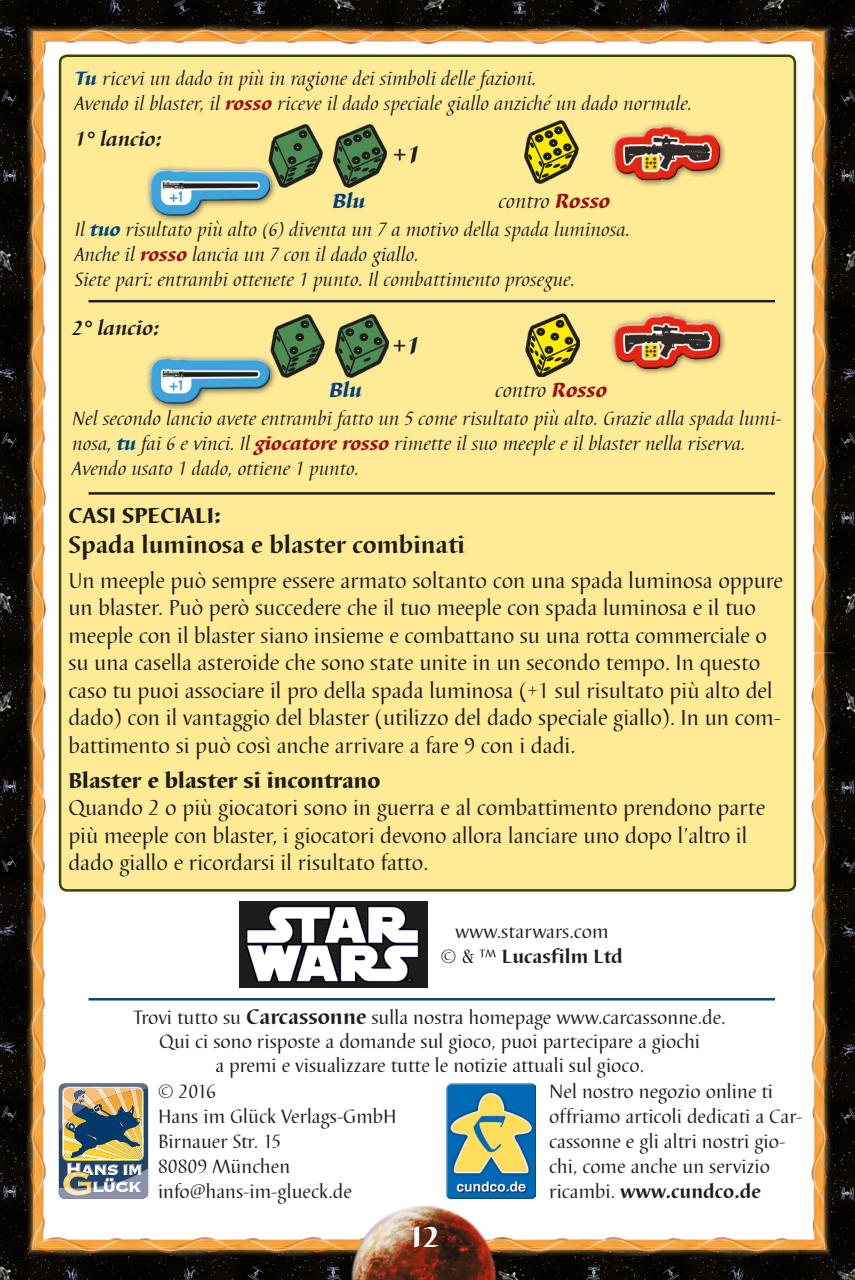
<style>
.page{position:relative;width:855px;height:1280px;background:#fff}
.page>*{position:absolute;margin:0;border:0;box-sizing:border-box;transform-origin:0 0}
.t1{font:57.75px "L Game Pi Dice Dominoes";color:#4d8d53}
.t2{font:800 30px "Barbedor T";color:#fff}
._02_Texthead{font:700 25px "Barbedor T";color:#1d1d1b}
._01_3Step_Boxtitel{font:25px "Barbedor T Heav Ital";color:#1d1d1b}
._02_Carc_Erw_Body{font:22.5px/27.5px "Barbedor T";color:#1d1d1b}
.Kapitelüberschrift{font:800 22.5px "Barbedor T";color:#1d1d1b}
.t3{font:italic 21.25px "Barbedor T";color:#1d1d1b}
.Beispieltext{font:italic 700 21.25px "Barbedor T";color:#1d1d1b}
.t4{font:21.25px "Barbedor T Heav Ital";color:#003e7d}
._04_Carc_Erw_Beispie{font:italic 20px/25px "Barbedor T";color:#1d1d1b}
._02_Carc_Erw_Body-2{font:20px/25px "Barbedor T";color:#1d1d1b;text-align:center}
.Fließtext{font:20px "Barbedor T";color:#1d1d1b}
.Fließtext-2{font:700 20px "Barbedor T";color:#1d1d1b}
.s1{font-family:"Barbedor T Heav Ital";font-style:normal;color:#00467c}
.s2{font-family:"Barbedor T Heav Ital";font-style:normal;color:#9d0f12}
.s3{font-weight:400}
.s4{font-weight:700;font-size:22px}
.s5{font-weight:700}
</style>
<div class="page">
<img style="left:0;top:0;width:855px;height:1280px">
<div style="left:60px;top:56px;width:735px;height:834px;background:#ffea96;border-radius:7px"></div>
<svg style="left:270px;top:314px;width:119px;height:64px;fill:#1d1d1b"></svg>
<svg style="left:525px;top:313px;width:55px;height:64px"></svg>
<svg style="left:529px;top:317px;width:47px;height:56px;background:#a49921"></svg>
<img style="left:59px;top:1083px;width:89px;height:115px">
<img style="left:446px;top:1083px;width:89px;height:115px">
<svg style="left:268px;top:124px;width:119px;height:64px;fill:#1d1d1b"></svg>
<svg style="left:524px;top:120px;width:54px;height:64px"></svg>
<svg style="left:527px;top:124px;width:48px;height:56px;background:#a19624"></svg>
<hr style="left:89px;top:300px;width:686px;height:2px;background:#1d1d1b">
<hr style="left:89px;top:492px;width:686px;height:3px;background:#1d1d1b">
<hr style="left:89px;top:998px;width:686px;height:2px;background:#00467c">
<div style="left:608px;top:310px;width:119px;height:66px;background:#1d1d1b;opacity:.75"></div>
<div style="left:612px;top:314px;width:109px;height:41px;background:#fff;opacity:.85"></div>
<div style="left:612px;top:321px;width:110px;height:48px;background:#1d1d1b;opacity:.75"></div>
<div style="left:608px;top:121px;width:119px;height:67px;background:#1d1d1b;opacity:.75"></div>
<div style="left:612px;top:126px;width:109px;height:41px;background:#fff;opacity:.85"></div>
<div style="left:612px;top:133px;width:110px;height:48px;background:#1d1d1b;opacity:.75"></div>
<div style="left:145px;top:353px;width:132px;height:59px;background:#1d1d1b;opacity:.75"></div>
<div style="left:150px;top:356px;width:120px;height:50px;background:#1d1d1b;opacity:.75"></div>
<div style="left:150px;top:356px;width:120px;height:36px;background:#fff;opacity:.85"></div>
<div style="left:150px;top:364px;width:120px;height:41px;background:#1d1d1b;opacity:.75"></div>
<div style="left:145px;top:165px;width:132px;height:58px;background:#1d1d1b;opacity:.75"></div>
<div style="left:150px;top:168px;width:120px;height:36px;background:#fff;opacity:.85"></div>
<div style="left:150px;top:176px;width:120px;height:41px;background:#1d1d1b;opacity:.75"></div>
<div style="left:239px;top:900px;width:188px;height:87px;background:#1d1d1b"></div>
<img style="left:246px;top:905px;width:174px;height:78px">
<svg style="left:0;top:0;width:4px;height:4px"></svg>
<svg style="left:0;top:1276px;width:4px;height:4px"></svg>
<svg style="left:851px;top:0;width:4px;height:4px"></svg>
<svg style="left:851px;top:1276px;width:4px;height:4px"></svg>
<p class="_04_Carc_Erw_Beispie" style="left:75px;top:66px;width:619px"><span class="s1">Tu</span> ricevi un dado in più in ragione dei simboli delle fazioni.<br>Avendo il blaster, il <span class="s2">rosso</span> riceve il dado speciale giallo anziché un dado normale.</p>
<p class="Beispieltext" style="left:75px;top:127px;width:88px">1° lancio:</p>
<p class="t1" style="left:272px;top:127px;width:114px">Q T</p>
<p class="t4" style="left:332px;top:189px;width:34px">Blu</p>
<p class="t3" style="left:498px;top:189px;width:113px">contro <span class="s2">Rosso</span></p>
<p class="_04_Carc_Erw_Beispie" style="left:75px;top:218px;width:556px">Il <span class="s1">tuo</span> risultato più alto (6) diventa un 7 a motivo della spada luminosa.</p>
<p class="_04_Carc_Erw_Beispie" style="left:75px;top:243px;width:501px">Anche il <span class="s2">rosso</span> lancia un 7 con il dado giallo.<br>Siete pari: entrambi ottenete 1 punto. Il combattimento prosegue.</p>
<p class="_01_3Step_Boxtitel" style="left:392px;top:140px;width:30px">+1</p>
<p class="Beispieltext" style="left:72px;top:316px;width:88px">2° lancio:</p>
<p class="t1" style="left:273px;top:317px;width:114px">Q S</p>
<p class="t4" style="left:329px;top:377px;width:34px">Blu</p>
<p class="t3" style="left:495px;top:377px;width:113px">contro <span class="s2">Rosso</span></p>
<p class="_04_Carc_Erw_Beispie" style="left:72px;top:406px;width:710px">Nel secondo lancio avete entrambi fatto un 5 come risultato più alto. Grazie alla spada lumi&shy;nosa, <span class="s1">tu</span> fai 6 e vinci. Il <span class="s2">giocatore rosso</span> rimette il suo meeple e il blaster nella riserva.<br>Avendo usato 1 dado, ottiene 1 punto.</p>
<p class="_01_3Step_Boxtitel" style="left:392px;top:331px;width:29px">+1</p>
<p class="Kapitelüberschrift" style="left:68px;top:502px;width:154px">CASI SPECIALI:</p>
<p class="_02_Texthead" style="left:68px;top:530px;width:398px">Spada luminosa e blaster combinati</p>
<p class="_02_Carc_Erw_Body" style="left:68px;top:567px;width:716px">Un meeple può sempre essere armato soltanto con una spada luminosa oppure un blaster. Può però succedere che il tuo meeple con spada luminosa e il tuo meeple con il blaster siano insieme e combattano su una rotta commerciale o su una casella asteroide che sono state unite in un secondo tempo. In questo caso tu puoi associare il pro della spada luminosa (+1 sul risultato più alto del dado) con il vantaggio del blaster (utilizzo del dado speciale giallo). In un com&shy;battimento si può così anche arrivare a fare 9 con i dadi.</p>
<p class="Kapitelüberschrift" style="left:68px;top:767px;width:313px">Blaster e blaster si incontrano</p>
<p class="_02_Carc_Erw_Body" style="left:68px;top:795px;width:698px">Quando 2 o più giocatori sono in guerra e al combattimento prendono parte più meeple con blaster, i giocatori devono allora lanciare uno dopo l’altro il dado giallo e ricordarsi il risultato fatto.</p>
<p class="Fließtext" style="left:455px;top:920px;width:155px">www.starwars.com</p>
<p class="Fließtext-2" style="left:441px;top:944px;width:183px"><span class="s3">© &amp; ™</span> Lucasfilm Ltd</p>
<p class="_02_Carc_Erw_Body-2" style="left:134px;top:1006px;width:593px;line-height:24px">Trovi tutto su <span class="s4">Carcassonne</span> sulla nostra homepage www.carcassonne.de.<br>Qui ci sono risposte a domande sul gioco, puoi partecipare a giochi<br>a premi e visualizzare tutte le notizie attuali sul gioco.</p>
<p class="_02_Carc_Erw_Body-2" style="left:549px;top:1079px;width:255px;text-align:left">Nel nostro negozio online ti offriamo articoli dedicati a Car&shy;cassonne e gli altri nostri gio&shy;chi, come anche un servizio ricambi. <span class="s5">www.cundco.de</span></p>
<p class="_02_Carc_Erw_Body-2" style="left:158px;top:1079px;width:60px">© 2016</p>
<p class="_02_Carc_Erw_Body-2" style="left:158px;top:1104px;width:240px">Hans im Glück Verlags-GmbH</p>
<p class="_02_Carc_Erw_Body-2" style="left:158px;top:1129px;width:125px">Birnauer Str. 15</p>
<p class="_02_Carc_Erw_Body-2" style="left:158px;top:1154px;width:134px">80809 München</p>
<p class="_02_Carc_Erw_Body-2" style="left:158px;top:1179px;width:195px">info@hans-im-glueck.de</p>
<h2 class="t2" style="left:407px;top:1219px;width:34px">12</h2>
</div>
